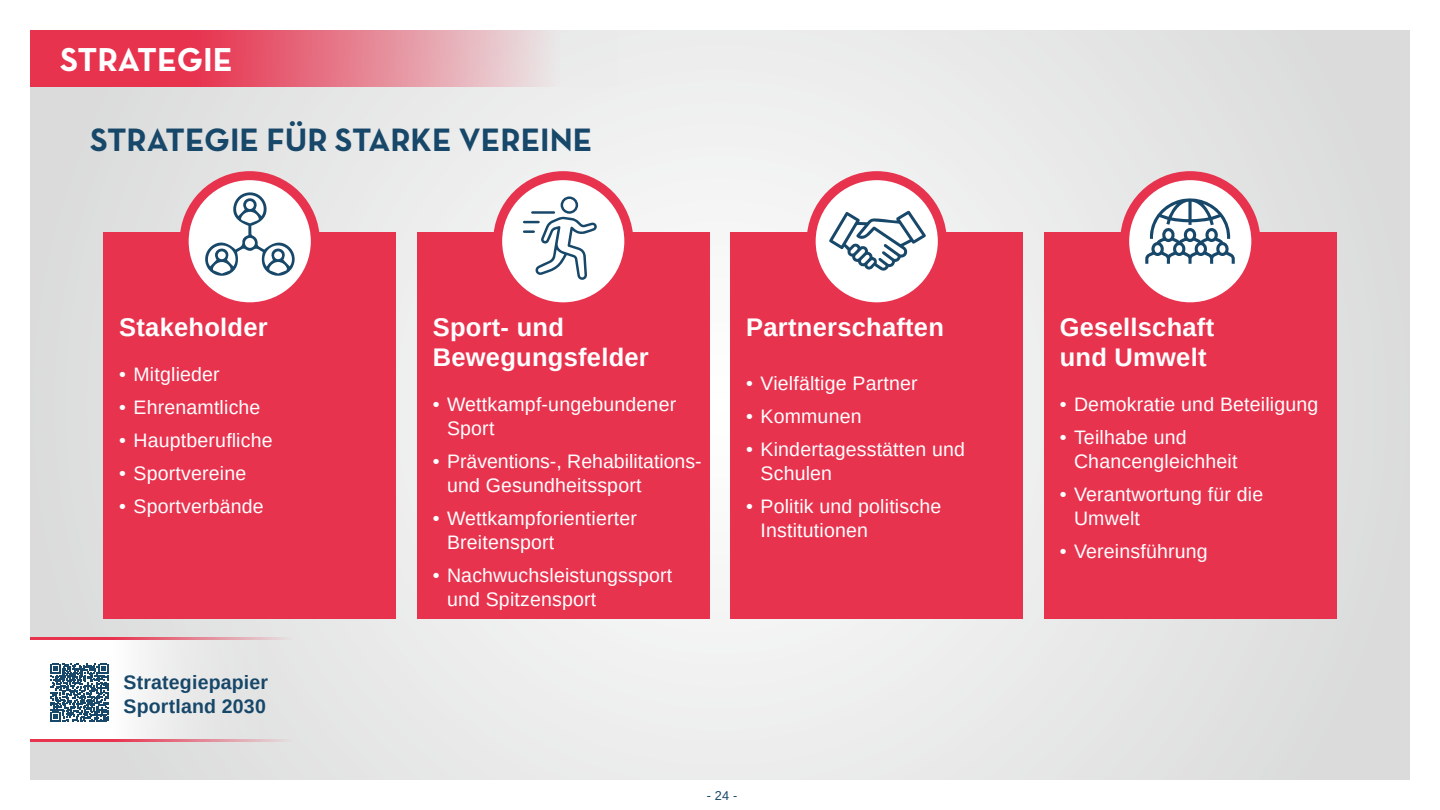
<style>
.page{position:relative;width:1440px;height:810px;background:#fff}
.page>*{position:absolute;margin:0;border:0;box-sizing:border-box;transform-origin:0 0}
.t1{font:33.75px "Neutra Text Bold Alt";letter-spacing:-.005em;color:#fff}
.t2{font:33px "Neutra Text Bold Alt";color:#174769}
.t3{font:700 25.5px/30px "Arimo";letter-spacing:.01em;color:#fff}
.t4{font:19.5px/24px "Arimo";letter-spacing:.01em;color:#fff}
.t5{font:700 19.5px/24px "Arimo";letter-spacing:.01em;color:#174769}
.t6{font:12.75px "Arimo";color:#174769}
</style>
<div class="page">
<div style="left:30px;top:30px;width:1380px;height:750px;background:linear-gradient(to right,#e7e5e6,#e7e7e7)"></div>
<svg style="left:30px;top:30px;width:586px;height:56px;background:#e77c8c"></svg>
<div style="left:30px;top:640px;width:262px;height:100px;background:linear-gradient(to right,#fff,#dfdfdf)"></div>
<hr style="left:30px;top:637px;width:262px;height:3px;background:#e8334f">
<hr style="left:30px;top:740px;width:262px;height:2px;background:#e8334f">
<svg style="left:51px;top:664px;width:58px;height:58px"></svg>
<div style="left:103px;top:232px;width:293px;height:387px;background:#e8334f"></div>
<div style="left:417px;top:232px;width:293px;height:387px;background:#e8334f"></div>
<div style="left:730px;top:232px;width:293px;height:387px;background:#e8334f"></div>
<div style="left:1044px;top:232px;width:293px;height:387px;background:#e8334f"></div>
<svg style="left:184px;top:176px;width:131px;height:131px;fill:#fff"></svg>
<div style="left:180px;top:171px;width:140px;height:140px;border:9px solid #e8334f;border-radius:50%"></div>
<svg style="left:498px;top:176px;width:131px;height:131px;fill:#fff"></svg>
<div style="left:493px;top:171px;width:140px;height:140px;border:9px solid #e8334f;border-radius:50%"></div>
<svg style="left:811px;top:176px;width:131px;height:131px;fill:#fff"></svg>
<div style="left:807px;top:171px;width:140px;height:140px;border:9px solid #e8334f;border-radius:50%"></div>
<svg style="left:1125px;top:176px;width:131px;height:131px;fill:#fff"></svg>
<div style="left:1120px;top:171px;width:140px;height:140px;border:9px solid #e8334f;border-radius:50%"></div>
<svg style="left:203px;top:192px;width:94px;height:86px"></svg>
<svg style="left:523px;top:196px;width:74px;height:84px"></svg>
<svg style="left:829px;top:210px;width:97px;height:62px"></svg>
<svg style="left:1145px;top:196px;width:90px;height:68px"></svg>
<h1 class="t1" style="left:60px;top:38px;width:175px">STRATEGIE</h1>
<h2 class="t2" style="left:90px;top:119px;width:504px">STRATEGIE FÜR STARKE VEREINE</h2>
<h3 class="t3" style="left:119px;top:312px;width:150px">Stakeholder</h3>
<p class="t4" style="left:119px;top:362px;width:102px">• Mitglieder</p>
<p class="t4" style="left:119px;top:395px;width:143px">• Ehrenamtliche</p>
<p class="t4" style="left:119px;top:428px;width:155px">• Hauptberufliche</p>
<p class="t4" style="left:119px;top:461px;width:128px">• Sportvereine</p>
<p class="t4" style="left:119px;top:494px;width:146px">• Sportverbände</p>
<p class="t5" style="left:124px;top:670px;width:146px">Strategiepapier<br>Sportland 2030</p>
<h3 class="t3" style="left:433px;top:312px;width:218px">Sport- und<br>Bewegungsfelder</h3>
<p class="t4" style="left:447px;top:392px;width:231px;text-indent:-14px">• Wettkampf-ungebundener<br>Sport</p>
<p class="t4" style="left:447px;top:449px;width:256px;text-indent:-14px">• Präventions-, Rehabilitations&shy;und Gesundheitssport</p>
<p class="t4" style="left:447px;top:506px;width:191px;text-indent:-14px">• Wettkampforientierter<br>Breitensport</p>
<p class="t4" style="left:447px;top:563px;width:227px;text-indent:-14px">• Nachwuchsleistungssport und Spitzensport</p>
<h3 class="t3" style="left:746px;top:312px;width:199px">Partnerschaften</h3>
<p class="t4" style="left:746px;top:371px;width:173px">• Vielfältige Partner</p>
<p class="t4" style="left:746px;top:404px;width:117px">• Kommunen</p>
<p class="t4" style="left:761px;top:437px;width:206px;text-indent:-14px">• Kindertagesstätten und<br>Schulen</p>
<p class="t4" style="left:761px;top:494px;width:182px;text-indent:-14px">• Politik und politische<br>Institutionen</p>
<p class="t6" style="left:707px;top:788px;width:32px">- 24 -</p>
<h3 class="t3" style="left:1060px;top:312px;width:156px">Gesellschaft und Umwelt</h3>
<p class="t4" style="left:1060px;top:392px;width:260px">• Demokratie und Beteiligung</p>
<p class="t4" style="left:1074px;top:425px;width:165px;text-indent:-14px">• Teilhabe und<br>Chancengleichheit</p>
<p class="t4" style="left:1074px;top:482px;width:191px;text-indent:-14px">• Verantwortung für die<br>Umwelt</p>
<p class="t4" style="left:1060px;top:539px;width:149px">• Vereinsführung</p>
</div>
